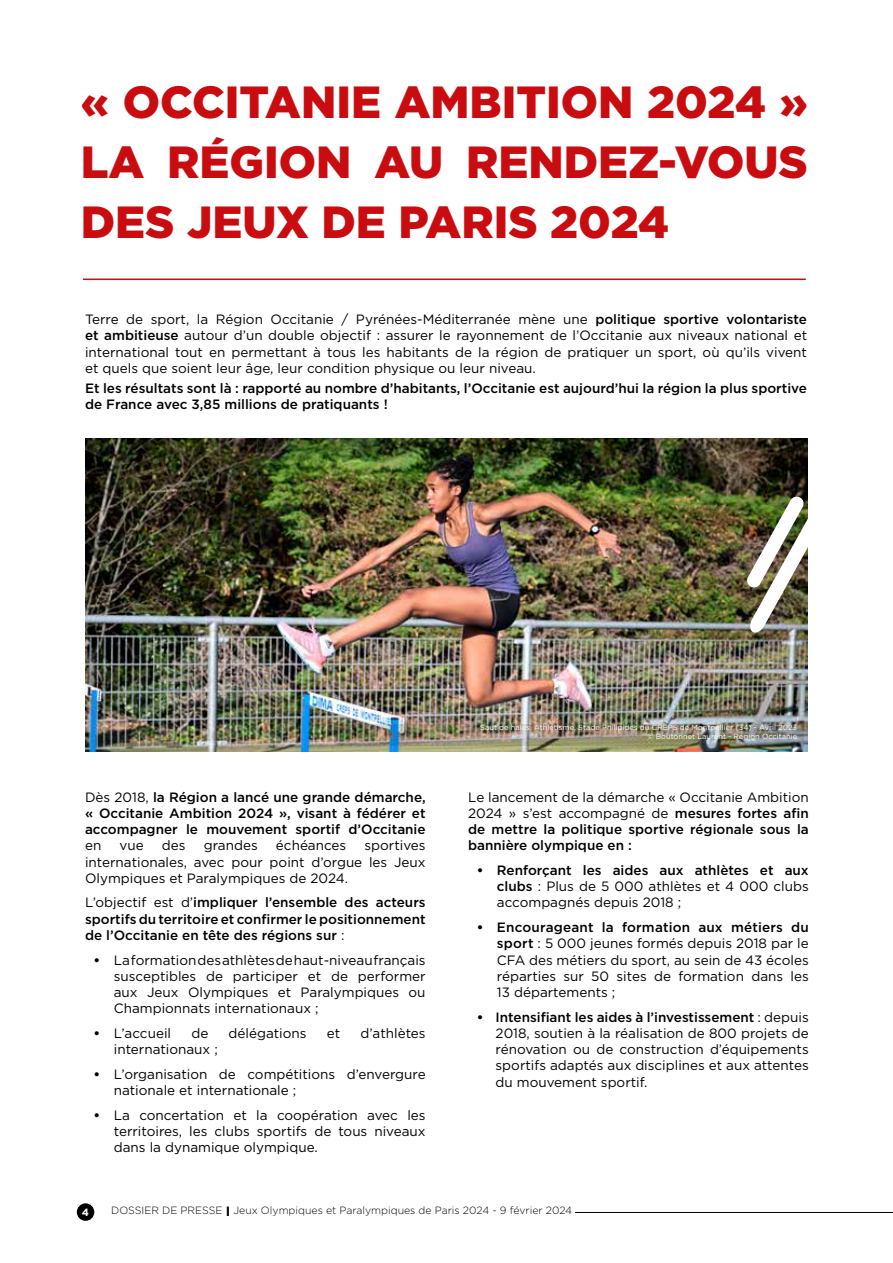
<style>
.page{position:relative;width:893px;height:1263px;background:#fff}
.page>*{position:absolute;margin:0;border:0;box-sizing:border-box;transform-origin:0 0}
.t1{font:900 45px/60px "Gotham";color:#c90c0f;text-align:justify}
.t2{font:13.5px/16.2px "Gotham";color:#000;text-align:justify}
.t3{font:500 13.5px/16.2px "Gotham";color:#000;text-align:justify}
.t4{font:300 10.5px "Gotham";color:#000}
.t5{font:700 10.5px "Gotham";color:#fff}
.t6{font:7.5px/9px "Gotham";color:#fff;text-align:right}
.s1{font-weight:500}
.s2{font-weight:400}
.s3{font-weight:700}
.s4{font-weight:700;font-size:13.5px}
</style>
<div class="page">
<hr style="left:83px;top:279px;width:723px;height:1px;background:#c90c0f">
<img style="left:85px;top:438px;width:722px;height:313px">
<img style="left:746px;top:490px;width:62px;height:144px">
<img style="left:334px;top:724px;width:470px;height:21px">
<div style="left:77px;top:1203px;width:17px;height:18px;background:#000;border-radius:50%"></div>
<hr style="left:575px;top:1212px;width:318px;height:1px;background:#000">
<h1 class="t1" style="left:81px;top:71px;width:729px">« OCCITANIE AMBITION 2024 » LA RÉGION AU RENDEZ-VOUS DES JEUX DE PARIS 2024</h1>
<p class="t2" style="left:85px;top:311px;width:724px">Terre de sport, la Région Occitanie / Pyrénées-Méditerranée mène une <span class="s1">politique sportive volontariste et ambitieuse</span> autour d’un double objectif : assurer le rayonnement de l’Occitanie aux niveaux national et international tout en permettant à tous les habitants de la région de pratiquer un sport, où qu’ils vivent et quels que soient leur âge, leur condition physique ou leur niveau.</p>
<p class="t3" style="left:85px;top:380px;width:723px">Et les résultats sont là : rapporté au nombre d’habitants, l’Occitanie est aujourd’hui la région la plus sportive de France avec 3,85 millions de pratiquants !</p>
<p class="t3" style="left:85px;top:789px;width:342px"><span class="s2">Dès 2018,</span> la Région a lancé une grande démarche, « Occitanie Ambition 2024 », visant à fédérer et accompagner le mouvement sportif d’Occitanie</p>
<p class="t2" style="left:85px;top:837px;width:18px">en</p>
<p class="t2" style="left:120px;top:837px;width:26px">vue</p>
<p class="t2" style="left:162px;top:837px;width:25px">des</p>
<p class="t2" style="left:204px;top:837px;width:55px">grandes</p>
<p class="t2" style="left:276px;top:837px;width:72px">échéances</p>
<p class="t2" style="left:85px;top:837px;width:342px;text-indent:279px">sportives internationales, avec pour point d’orgue les Jeux Olympiques et Paralympiques de 2024.</p>
<p class="t3" style="left:85px;top:894px;width:342px"><span class="s2">L’objectif est d’</span>impliquer l’ensemble des acteurs sportifs du territoire et confirmer le positionnement de l’Occitanie en tête des régions sur <span class="s2">:</span></p>
<p class="t2" style="left:114px;top:951px;width:313px;text-indent:-20px"><span class="s3">•</span> La formation des athlètes de haut-niveau français susceptibles de participer et de performer aux Jeux Olympiques et Paralympiques ou Championnats internationaux ;</p>
<p class="t2" style="left:94px;top:1025px;width:79px"><span class="s3">•</span> L’accueil</p>
<p class="t2" style="left:191px;top:1025px;width:18px">de</p>
<p class="t2" style="left:229px;top:1025px;width:79px">délégations</p>
<p class="t2" style="left:327px;top:1025px;width:15px">et</p>
<p class="t2" style="left:361px;top:1025px;width:67px">d’athlètes</p>
<p class="t2" style="left:114px;top:1041px;width:106px">internationaux ;</p>
<p class="t2" style="left:114px;top:1066px;width:313px;text-indent:-20px"><span class="s3">•</span> L’organisation de compétitions d’envergure nationale et internationale ;</p>
<p class="t2" style="left:114px;top:1106px;width:313px;text-indent:-20px"><span class="s3">•</span> La concertation et la coopération avec les territoires, les clubs sportifs de tous niveaux dans la dynamique olympique.</p>
<p class="t6" style="left:480px;top:723px;width:318px">Saut de haies, Athlétisme, Stade Philipides du CREPS de Montpellier (34) - Avril 2023 © Boutonnet Laurent - Région Occitanie</p>
<p class="t3" style="left:468px;top:789px;width:342px"><span class="s2">Le lancement de la démarche « Occitanie Ambition 2024 » s’est accompagné de</span> mesures fortes afin de mettre la politique sportive régionale sous la bannière olympique en :</p>
<p class="t2" style="left:497px;top:862px;width:313px;text-indent:-20px"><span class="s3">•</span> <span class="s1">Renforçant les aides aux athlètes et aux clubs</span> : Plus de 5 000 athlètes et 4 000 clubs accompagnés depuis 2018 ;</p>
<p class="t2" style="left:497px;top:919px;width:313px;text-indent:-20px"><span class="s3">•</span> <span class="s1">Encourageant la formation aux métiers du sport</span> : 5 000 jeunes formés depuis 2018 par le CFA des métiers du sport, au sein de 43 écoles réparties sur 50 sites de formation dans les 13 départements ;</p>
<p class="t2" style="left:496px;top:1008px;width:315px;text-indent:-19px"><span class="s3">•</span> <span class="s1">Intensifiant les aides à l’investissement</span> : depuis 2018, soutien à la réalisation de 800 projets de rénovation ou de construction d’équipements sportifs adaptés aux disciplines et aux attentes du mouvement sportif.</p>
<p class="t5" style="left:82px;top:1205px;width:9px">4</p>
<p class="t4" style="left:111px;top:1204px;width:463px">DOSSIER DE PRESSE <span class="s4">I</span> Jeux Olympiques et Paralympiques de Paris 2024 - 9 février 2024</p>
</div>
